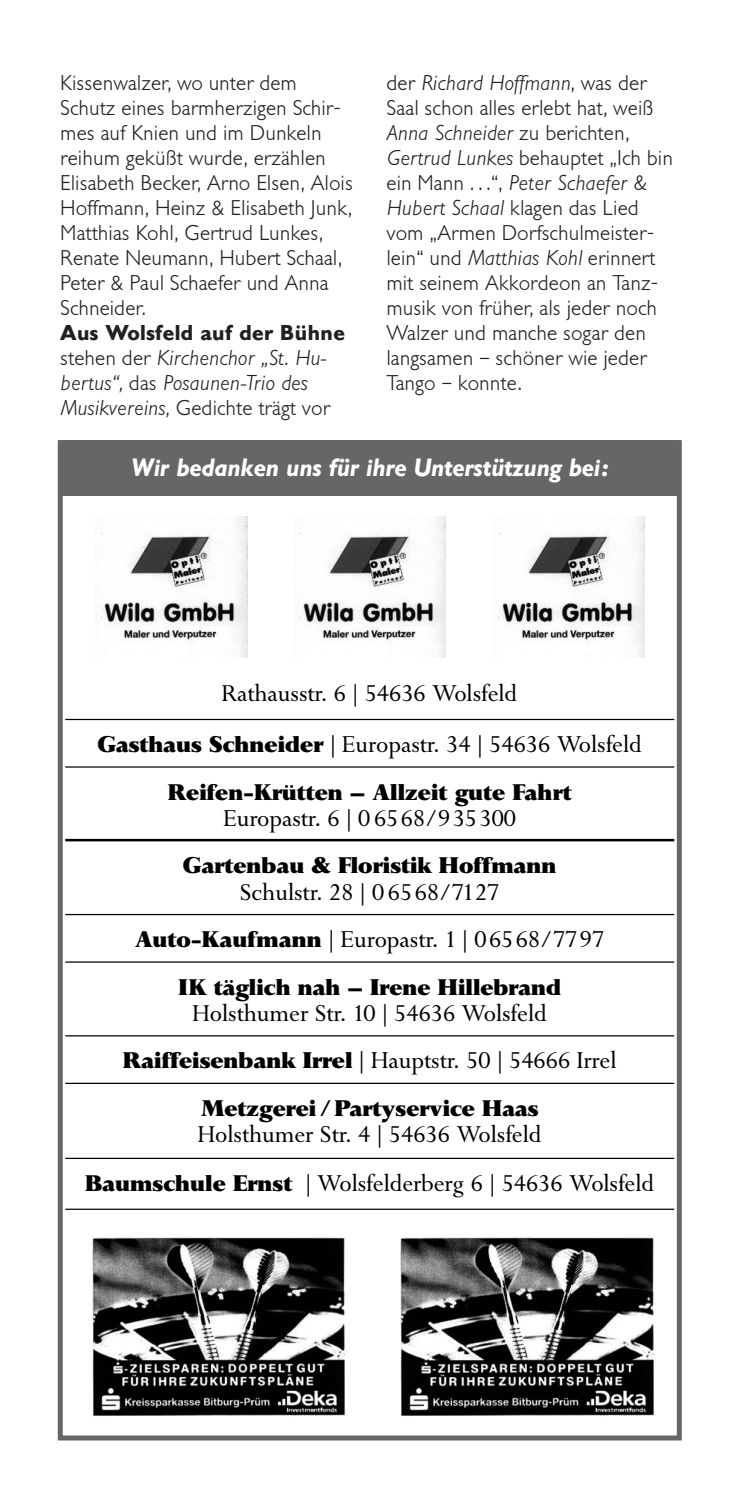
<style>
.page{position:relative;width:743px;height:1488px;background:#fff}
.page>*{position:absolute;margin:0;border:0;box-sizing:border-box;transform-origin:0 0}
.t1{font:italic 700 25px "Gill Sans BQ";color:#fff}
.t2{font:22.5px/47.5px "Perpetua BQ";color:#000;text-align:center}
.t3{font:900 22.5px/47.5px "Perpetua BQ";color:#000;text-align:center}
.t4{font:300 21.25px/25px "Gill Sans BQ";color:#231f20}
.t5{font:italic 300 21.25px/25px "Gill Sans BQ";color:#231f20}
.s1{font-weight:700;font-style:normal}
.s2{font-style:normal}
.s3{font-style:italic}
.s4{font-weight:400}
.s5{font-weight:900}
</style>
<div class="page">
<div style="left:60px;top:440px;width:618px;height:55px;background:#666"></div>
<hr style="left:65px;top:719px;width:609px;height:1px;background:#000">
<hr style="left:65px;top:766px;width:609px;height:1px;background:#000">
<hr style="left:65px;top:839px;width:609px;height:2px;background:#000">
<hr style="left:65px;top:914px;width:609px;height:1px;background:#000">
<hr style="left:65px;top:961px;width:609px;height:1px;background:#000">
<hr style="left:65px;top:1035px;width:609px;height:1px;background:#000">
<hr style="left:65px;top:1082px;width:609px;height:2px;background:#000">
<hr style="left:65px;top:1157px;width:609px;height:2px;background:#000">
<hr style="left:65px;top:1208px;width:609px;height:1px;background:#000">
<div style="left:58px;top:440px;width:623px;height:1000px;border:5px solid #666"></div>
<img style="left:96px;top:516px;width:151px;height:141px">
<img style="left:295px;top:516px;width:151px;height:141px">
<img style="left:493px;top:516px;width:151px;height:141px">
<img style="left:92px;top:1237px;width:253px;height:179px">
<img style="left:401px;top:1237px;width:253px;height:179px">
<p class="t4" style="left:60px;top:72px;width:294px">Kissenwalzer, wo unter dem<br>Schutz eines barmherzigen Schir&shy;mes auf Knien und im Dunkeln reihum geküßt wurde, erzählen<br>Elisabeth Becker, Arno Elsen, Alois<br>Hoffmann, Heinz &amp; Elisabeth Junk,<br>Matthias Kohl, Gertrud Lunkes,<br>Renate Neumann, Hubert Schaal,<br>Peter &amp; Paul Schaefer und Anna<br>Schneider.</p>
<p class="t5" style="left:60px;top:322px;width:286px"><span class="s1">Aus Wolsfeld auf der Bühne </span><span class="s2">stehen der</span> Kirchenchor „St. Hu&shy;bertus“, <span class="s2">das</span> Posaunen-Trio des<br>Musikvereins, <span class="s2">Gedichte trägt vor</span></p>
<p class="t4" style="left:386px;top:72px;width:288px">der <span class="s3">Richard Hoffmann</span>, was der<br>Saal schon alles erlebt hat, weiß<br><span class="s3">Anna Schneider</span> zu berichten,<br><span class="s3">Gertrud Lunkes</span> behauptet „Ich bin ein Mann . . .“, <span class="s3">Peter Schaefer &amp;<br>Hubert Schaal</span> klagen das Lied vom „Armen Dorfschulmeister&shy;lein“ und <span class="s3">Matthias Kohl</span> erinnert mit seinem Akkordeon an Tanz&shy;musik von früher, als jeder noch<br>Walzer und manche sogar den langsamen – schöner wie jeder<br>Tango – konnte.</p>
<p class="t1" style="left:131px;top:457px;width:479px">Wir bedanken uns für ihre Unterstützung bei:</p>
<p class="t2" style="left:222px;top:671px;width:297px">Rathausstr. 6 | 54636 Wolsfeld</p>
<p class="t3" style="left:97px;top:722px;width:546px">Gasthaus Schneider <span class="s4">| Europastr. 34 | 54636 Wolsfeld<br></span>Reifen-Krütten – Allzeit gute Fahrt</p>
<p class="t2" style="left:223px;top:796px;width:294px">Europastr. 6 | 0 6568/935300</p>
<p class="t3" style="left:183px;top:843px;width:375px">Gartenbau &amp; Floristik Hoffmann</p>
<p class="t2" style="left:135px;top:870px;width:470px">Schulstr. 28 | 0 6568/7127<br><span class="s5">Auto-Kaufmann</span> | Europastr. 1 | 06568/7797<br><span class="s5">IK täglich nah – Irene Hillebrand</span></p>
<p class="t2" style="left:123px;top:991px;width:495px">Holsthumer Str. 10 | 54636 Wolsfeld<br><span class="s5">Raiffeisenbank Irrel</span> | Hauptstr. 50 | 54666 Irrel<br><span class="s5">Metzgerei / Partyservice Haas</span></p>
<p class="t2" style="left:85px;top:1112px;width:571px;line-height:48.8px">Holsthumer Str. 4 | 54636 Wolsfeld<br><span class="s5">Baumschule Ernst</span> | Wolsfelderberg 6 | 54636 Wolsfeld</p>
</div>
